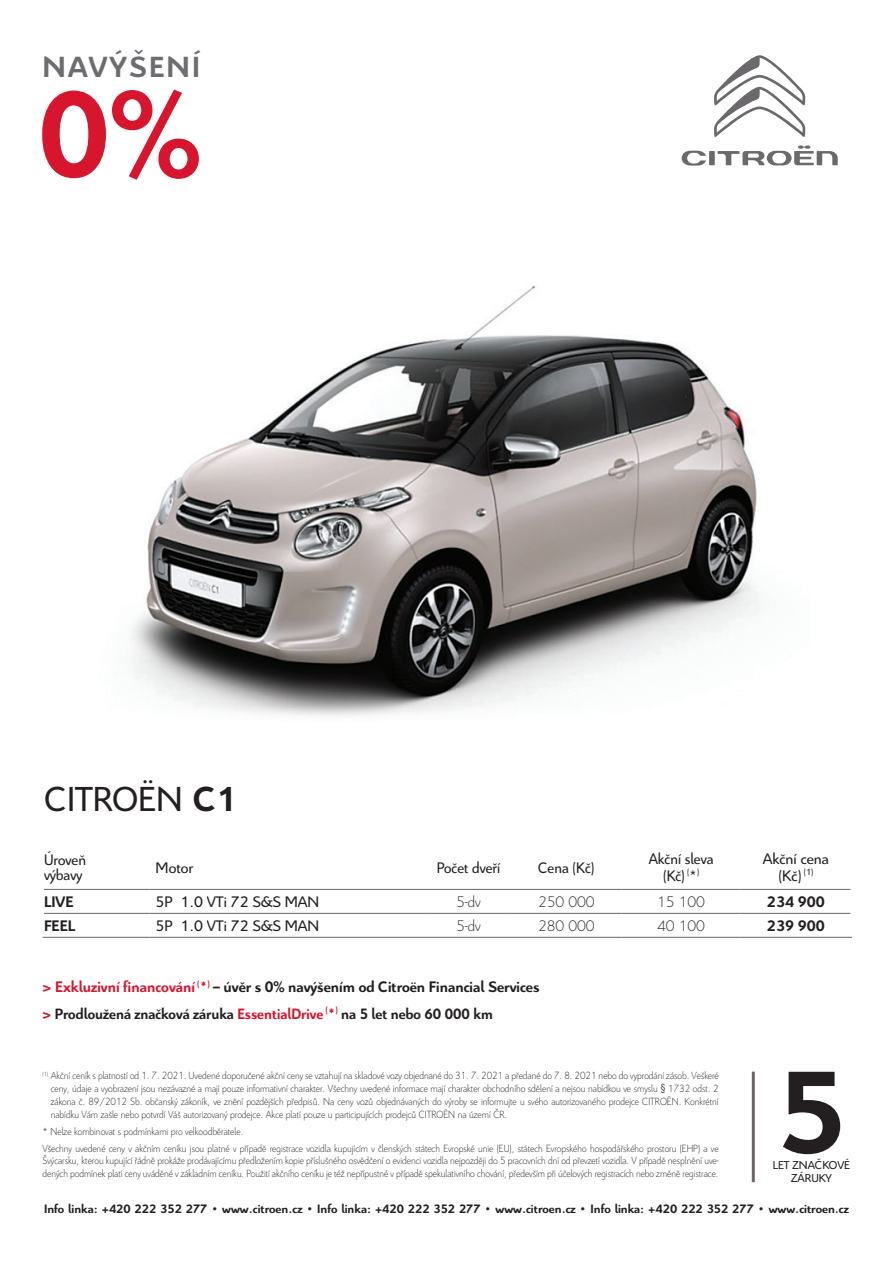
<style>
.page{position:relative;width:893px;height:1263px;background:#fff}
.page>*{position:absolute;margin:0;border:0;box-sizing:border-box;transform-origin:0 0}
.t1{font:700 132px "Citroen CE";color:#d7162e}
.t2{font:700 126.15px "Citroen CE";color:#231f20;scale:1.04 1}
.t3{font:37.5px "Citroen CE";color:#231f20}
.t4{font:700 31.5px "Citroen CE";color:#6c6d70}
.t5{font:700 16.5px "Citroen CE";color:#231f20}
.t6{font:16.5px/16.5px "Citroen CE";color:#231f20;text-align:center}
.t7{font:16.5px/16.5px "Citroen CE";color:#231f20;text-align:center;scale:.95 1}
.t8{font:300 16.5px "Citroen CE";color:#231f20}
.t9{font:16.5px/15px "Citroen CE";color:#231f20;scale:.96 1}
.t10{font:700 16.2px "Citroen CE";color:#231f20;scale:.95 1}
.t11{font:700 13.2px "Citroen CE";color:#231f20}
.t12{font:12.45px "Citroen CE";letter-spacing:.1em;color:#231f20}
.t13{font:300 11.25px/12.8px "Citroen CE";color:#231f20;scale:.92 1}
.s1{font-weight:700}
.s2{color:#d7162e}
.s3{font-size:16.5px;color:#d7162e}
.s4{font-family:"Swiss 721 BTCE"}
.s5{font-size:12.3px}
</style>
<div class="page">
<hr style="left:44px;top:889px;width:106px;height:1px;background:#6c656b">
<hr style="left:150px;top:889px;width:276px;height:1px;background:#6c656b">
<hr style="left:426px;top:889px;width:85px;height:1px;background:#6c656b">
<hr style="left:511px;top:889px;width:111px;height:1px;background:#6c656b">
<hr style="left:622px;top:889px;width:119px;height:1px;background:#6c656b">
<hr style="left:741px;top:889px;width:109px;height:1px;background:#6c656b">
<hr style="left:44px;top:913px;width:106px;height:1px;background:#6c656b">
<hr style="left:150px;top:913px;width:276px;height:1px;background:#6c656b">
<hr style="left:426px;top:913px;width:85px;height:1px;background:#6c656b">
<hr style="left:511px;top:913px;width:111px;height:1px;background:#6c656b">
<hr style="left:622px;top:913px;width:119px;height:1px;background:#6c656b">
<hr style="left:741px;top:913px;width:109px;height:1px;background:#6c656b">
<hr style="left:43px;top:937px;width:107px;height:1px;background:#6c656b">
<hr style="left:150px;top:937px;width:276px;height:1px;background:#6c656b">
<hr style="left:426px;top:937px;width:85px;height:1px;background:#6c656b">
<hr style="left:511px;top:937px;width:111px;height:1px;background:#6c656b">
<hr style="left:622px;top:937px;width:119px;height:1px;background:#6c656b">
<hr style="left:741px;top:937px;width:111px;height:1px;background:#6c656b">
<svg style="left:682px;top:145px;width:156px;height:21px"></svg>
<svg style="left:714px;top:55px;width:91px;height:82px"></svg>
<img style="left:130px;top:285px;width:630px;height:431px">
<hr style="left:752px;top:1071px;width:3px;height:111px;background:#6c656b">
<h3 class="t4" style="left:43px;top:47px;width:159px">navýšení</h3>
<h1 class="t1" style="left:38px;top:51px;width:164px">0%</h1>
<h3 class="t3" style="left:45px;top:776px;width:194px">citroËn <span class="s1">C1</span></h3>
<h3 class="t9" style="left:44px;top:853px;width:45px">Úroveň výbavy</h3>
<h3 class="t6" style="left:156px;top:860px;width:39px">Motor</h3>
<h3 class="t7" style="left:437px;top:860px;width:68px">Počet dveří</h3>
<h3 class="t7" style="left:538px;top:860px;width:61px">Cena (Kč)</h3>
<h3 class="t7" style="left:649px;top:852px;width:70px">Akční sleva (Kč) <sup>(</sup>*<sup>)</sup></h3>
<h3 class="t6" style="left:763px;top:852px;width:68px">Akční cena (Kč) <sup>(1)</sup></h3>
<h3 class="t5" style="left:44px;top:891px;width:31px">LIVE</h3>
<h3 class="t6" style="left:156px;top:894px;width:163px">5P 1.0 VTi 72 S&amp;S MAN</h3>
<h3 class="t8" style="left:456px;top:891px;width:26px">5-dv</h3>
<h3 class="t8" style="left:538px;top:891px;width:58px">250 000</h3>
<h3 class="t8" style="left:657px;top:891px;width:49px">15 100</h3>
<h3 class="t5" style="left:767px;top:891px;width:59px">234 900</h3>
<h3 class="t5" style="left:44px;top:915px;width:33px">FEEL</h3>
<h3 class="t6" style="left:156px;top:918px;width:163px">5P 1.0 VTi 72 S&amp;S MAN</h3>
<h3 class="t8" style="left:456px;top:915px;width:26px">5-dv</h3>
<h3 class="t8" style="left:538px;top:915px;width:58px">280 000</h3>
<h3 class="t8" style="left:657px;top:915px;width:49px">40 100</h3>
<h3 class="t5" style="left:767px;top:915px;width:59px">239 900</h3>
<h3 class="t5" style="left:43px;top:976px;width:498px"><span class="s2">&gt; Exkluzivní financování</span> <sup>(</sup><span class="s2">*</span><sup>)</sup> – úvěr s 0% navýšením od Citroën Financial Services</h3>
<h3 class="t10" style="left:43px;top:1003px;width:475px"><span class="s2">&gt;</span> Prodloužená značková záruka <span class="s2">EssentialDrive</span> <sup>(</sup><span class="s3">*</span><sup>)</sup> na 5 let nebo 60 000 km</h3>
<p class="t13" style="left:51px;top:1070px;width:728px;text-align:justify;text-indent:-8px"><sup>(1)</sup> Akční ceník s platností od 1. 7. 2021. Uvedené doporučené akční ceny se vztahují na skladové vozy objednané do 31. 7. 2021 a předané do 7. 8. 2021 nebo do vyprodání zásob. Veškeré ceny, údaje a vyobrazení jsou nezávazné a mají pouze informativní charakter. Všechny uvedené informace mají charakter obchodního sdělení a nejsou nabídkou ve smyslu <span class="s4">§</span> 1732 odst. 2 zákona č. 89/2012 Sb. občanský zákoník, ve znění pozdějších předpisů. Na ceny vozů objednávaných do výroby se informujte u svého autorizovaného prodejce CITROËN. Konkrétní nabídku Vám zašle nebo potvrdí Váš autorizovaný prodejce. Akce platí pouze u participujících prodejců CITROËN na území ČR.</p>
<p class="t13" style="left:43px;top:1123px;width:736px;line-height:17px">* Nelze kombinovat s podmínkami pro velkoodběratele.<br>Všechny uvedené ceny v akčním ceníku jsou platné v případě registrace vozidla kupujícím v členských státech Evropské unie (EU), státech Evropského hospodářského prostoru (EHP) a ve</p>
<p class="t13" style="left:43px;top:1155px;width:736px">Švýcarsku, kterou kupující řádně prokáže prodávajícímu předložením kopie příslušného osvědčení o evidenci vozidla nejpozději do 5 pracovních dní od převzetí vozidla. V případě nesplnění uve&shy;dených podmínek platí ceny uváděné v základním ceníku. Použití akčního ceníku je též nepřípustné v případě spekulativního chování, především při účelových registracích nebo změně registrace.</p>
<h2 class="t2" style="left:775px;top:1033px;width:71px">5</h2>
<p class="t12" style="left:791px;top:1170px;width:40px">záruky</p>
<p class="t12" style="left:773px;top:1157px;width:79px"><span class="s5">let</span> značkové</p>
<p class="t11" style="left:44px;top:1201px;width:806px">Info linka: +420 222 352 277 • www.citroen.cz • Info linka: +420 222 352 277 • www.citroen.cz • Info linka: +420 222 352 277 • www.citroen.cz</p>
</div>
